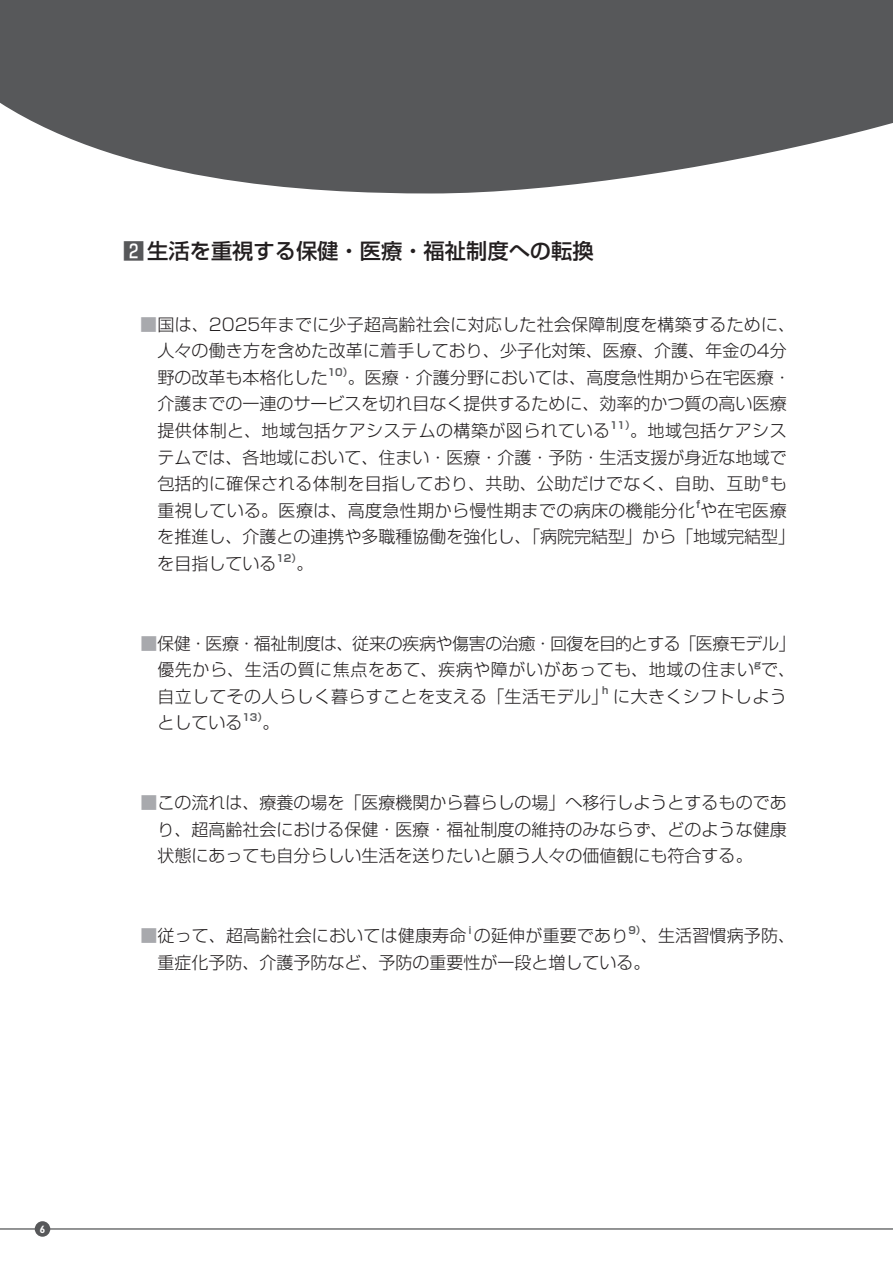
<style>
.page{position:relative;width:893px;height:1263px;background:#fff}
.page>*{position:absolute;margin:0;border:0;box-sizing:border-box;transform-origin:0 0}
.t1{font:500 21.3px "Shin Go Pro";color:#231f20}
.t2{font:300 16.95px/26.5px "Shin Go Pro";letter-spacing:.01em;color:#231f20}
.t3{font:300 16.95px/26.5px "Shin Go Pro";letter-spacing:.035em;color:#231f20}
.t4{font:10.65px "Spartan Heavy Classified";color:#fff}
.t5{font:700 9.9px "Shin Go Pro De";color:#57585a}
.s1{color:#57585a}
.s2{color:#a8a9ad}
</style>
<div class="page">
<svg style="left:0;top:0;width:893px;height:193px;fill:#57585a"></svg>
<hr style="left:0;top:1228px;width:893px;height:1px;background:#57585a">
<div style="left:35px;top:1221px;width:15px;height:16px;background:#57585a;border-radius:50%"></div>
<p class="t1" style="left:123px;top:233px;width:472px"><span class="s1">2</span>生活を重視する保健・医療・福祉制度への転換</p>
<p class="t2" style="left:157px;top:309px;width:639px;text-indent:-17px"><span class="s2">■</span>国は、2025年までに少子超高齢社会に対応した社会保障制度を構築するために、人々の働き方を含めた改革に着手しており、少子化対策、医療、介護、年金の4分野の改革も本格化した</p>
<p class="t5" style="left:328px;top:364px;width:26px">10）</p>
<p class="t2" style="left:157px;top:362px;width:635px;text-indent:190px">。医療・介護分野においては、高度急性期から在宅医療・介護までの一連のサービスを切れ目なく提供するために、効率的かつ質の高い医療提供体制と、地域包括ケアシステムの構築が図られている</p>
<p class="t5" style="left:610px;top:417px;width:26px">11）</p>
<p class="t2" style="left:157px;top:415px;width:631px;text-align:justify;text-indent:473px">。地域包括ケアシステムでは、各地域において、住まい・医療・介護・予防・生活支援が身近な地域で包括的に確保される体制を目指しており、共助、公助だけでなく、自助、互助</p>
<p class="t5" style="left:762px;top:470px;width:8px">e</p>
<p class="t2" style="left:157px;top:468px;width:631px;text-align:right">も<br>重視している。医療は、高度急性期から慢性期までの病床の機能分化や在宅医療</p>
<p class="t5" style="left:696px;top:496px;width:5px">f</p>
<p class="t2" style="left:157px;top:521px;width:639px">を推進し、介護との連携や多職種協働を強化し、「病院完結型」から「地域完結型」を目指している</p>
<p class="t5" style="left:276px;top:550px;width:26px">12）</p>
<p class="t2" style="left:296px;top:548px;width:19px">。</p>
<p class="t3" style="left:157px;top:628px;width:639px;text-indent:-17px"><span class="s2">■</span>保健・医療・福祉制度は、従来の疾病や傷害の治癒・回復を目的とする｢医療モデル｣優先から、生活の質に焦点をあて、疾病や障がいがあっても、地域の住まいで、</p>
<p class="t5" style="left:754px;top:656px;width:8px">g</p>
<p class="t2" style="left:157px;top:681px;width:444px">自立してその人らしく暮らすことを支える｢生活モデル｣</p>
<p class="t5" style="left:602px;top:682px;width:8px">h</p>
<p class="t2" style="left:613px;top:681px;width:175px">に大きくシフトしよう</p>
<p class="t2" style="left:157px;top:708px;width:87px">としている</p>
<p class="t5" style="left:242px;top:709px;width:26px">13）</p>
<p class="t2" style="left:262px;top:708px;width:19px">。</p>
<p class="t2" style="left:157px;top:787px;width:631px;text-align:justify;text-indent:-17px"><span class="s2">■</span>この流れは、療養の場を｢医療機関から暮らしの場｣へ移行しようとするものであり、超高齢社会における保健・医療・福祉制度の維持のみならず、どのような健康状態にあっても自分らしい生活を送りたいと願う人々の価値観にも符合する。</p>
<p class="t5" style="left:469px;top:922px;width:4px">i</p>
<p class="t5" style="left:628px;top:922px;width:19px">9）</p>
<p class="t2" style="left:140px;top:920px;width:490px"><span class="s2">■</span>従って、超高齢社会においては健康寿命の延伸が重要であり</p>
<p class="t2" style="left:157px;top:920px;width:639px;text-indent:484px">、生活習慣病予防、重症化予防、介護予防など、予防の重要性が一段と増している。</p>
<p class="t4" style="left:40px;top:1222px;width:7px">6</p>
</div>
